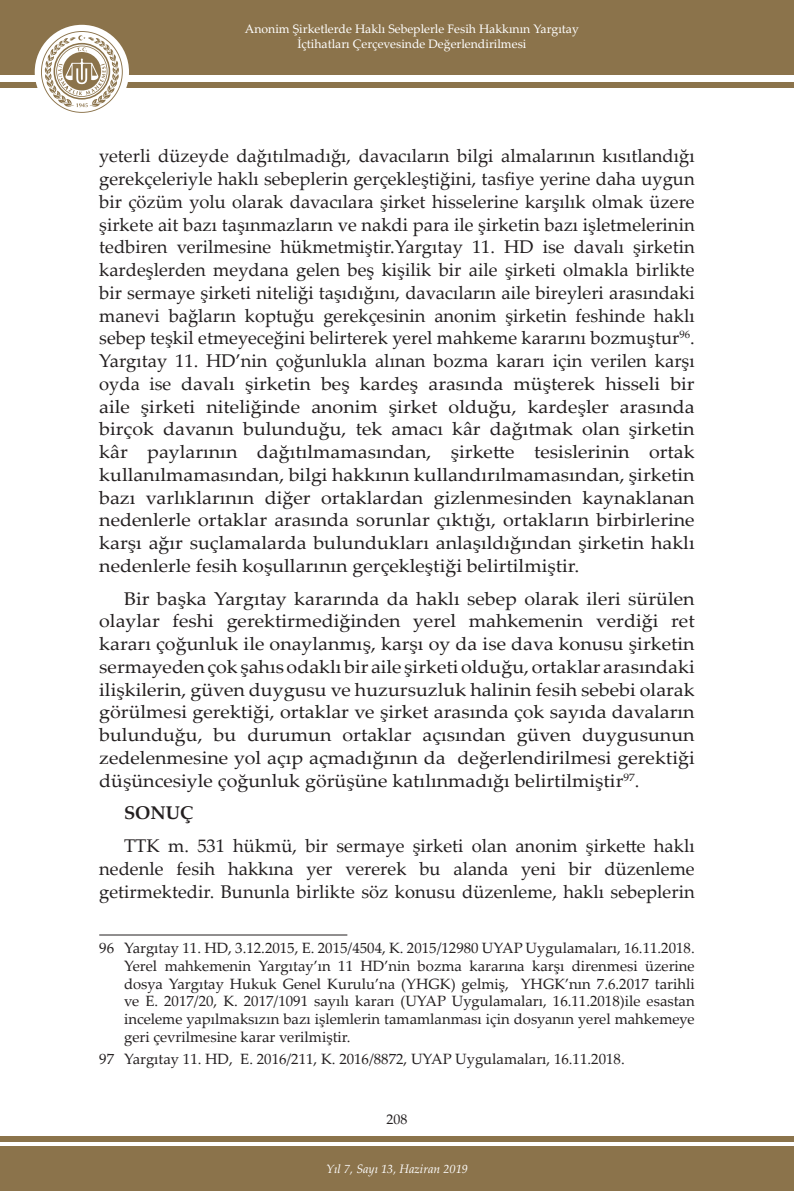
<style>
.page{position:relative;width:794px;height:1191px;background:#fff}
.page>*{position:absolute;margin:0;border:0;box-sizing:border-box;transform-origin:0 0}
.t1{font:18.38px/22.8px "Palatino Linotype";color:#231f20;text-align:justify}
.t2{font:18.38px/22.8px "Palatino Linotype";color:#231f20;text-align:justify;scale:1.07 1}
.t3{font:700 18.38px "Palatino Linotype";color:#231f20}
.t4{font:14.88px/17.8px "Palatino Linotype";color:#231f20;text-align:justify}
.t5{font:14px "Palatino Linotype";color:#231f20}
.t6{font:12.25px/14.7px "Palatino Linotype";color:#fff;text-align:center}
.t7{font:italic 12.25px "Palatino Linotype";color:#fff}
</style>
<div class="page">
<div style="left:0;top:1136px;width:794px;height:5px;background:#8b734b"></div>
<div style="left:0;top:1146px;width:794px;height:45px;background:#8b734b"></div>
<div style="left:0;top:82px;width:794px;height:6px;background:#8b734b"></div>
<div style="left:0;top:0;width:794px;height:74px;background:#8b734b"></div>
<div style="left:35px;top:25px;width:94px;height:94px;background:#fff;border-radius:50%"></div>
<svg style="left:41px;top:31px;width:82px;height:82px"></svg>
<hr style="left:99px;top:934px;width:248px;height:1px;background:#231f20">
<p class="t6" style="left:245px;top:21px;width:335px">Anonim Şirketlerde Haklı Sebeplerle Fesih Hakkının Yargıtay<br>İçtihatları Çerçevesinde Değerlendirilmesi</p>
<p class="t1" style="left:99px;top:144px;width:597px">yeterli düzeyde dağıtılmadığı, davacıların bilgi almalarının kısıtlandığı gerekçeleriyle haklı sebeplerin gerçekleştiğini, tasfiye yerine daha uygun bir çözüm yolu olarak davacılara şirket hisselerine karşılık olmak üzere şirkete ait bazı taşınmazların ve nakdi para ile şirketin bazı işletmelerinin tedbiren verilmesine hükmetmiştir.Yargıtay 11. HD ise davalı şirketin kardeşlerden meydana gelen beş kişilik bir aile şirketi olmakla birlikte bir sermaye şirketi niteliği taşıdığını, davacıların aile bireyleri arasındaki manevi bağların koptuğu gerekçesinin anonim şirketin feshinde haklı sebep teşkil etmeyeceğini belirterek yerel mahkeme kararını bozmuştur<sup>96</sup>.<br>Yargıtay 11. HD’nin çoğunlukla alınan bozma kararı için verilen karşı oyda ise davalı şirketin beş kardeş arasında müşterek hisseli bir aile şirketi niteliğinde anonim şirket olduğu, kardeşler arasında birçok davanın bulunduğu, tek amacı kâr dağıtmak olan şirketin kâr paylarının dağıtılmamasından, şirkette tesislerinin ortak kullanılmamasından, bilgi hakkının kullandırılmamasından, şirketin bazı varlıklarının diğer ortaklardan gizlenmesinden kaynaklanan nedenlerle ortaklar arasında sorunlar çıktığı, ortakların birbirlerine karşı ağır suçlamalarda bulundukları anlaşıldığından şirketin haklı nedenlerle fesih koşullarının gerçekleştiği belirtilmiştir.</p>
<p class="t2" style="left:99px;top:586px;width:558px;text-indent:25px">Bir başka Yargıtay kararında da haklı sebep olarak ileri sürülen olaylar feshi gerektirmediğinden yerel mahkemenin verdiği ret kararı çoğunluk ile onaylanmış, karşı oy da ise dava konusu şirketin sermayeden çok şahıs odaklı bir aile şirketi olduğu, ortaklar arasındaki ilişkilerin, güven duygusu ve huzursuzluk halinin fesih sebebi olarak görülmesi gerektiği, ortaklar ve şirket arasında çok sayıda davaların bulunduğu, bu durumun ortaklar açısından güven duygusunun zedelenmesine yol açıp açmadığının da değerlendirilmesi gerektiği düşüncesiyle çoğunluk görüşüne katılınmadığı belirtilmiştir<sup>97</sup>.</p>
<p class="t3" style="left:124px;top:800px;width:71px">SONUÇ</p>
<p class="t1" style="left:99px;top:833px;width:597px;text-indent:25px">TTK m. 531 hükmü, bir sermaye şirketi olan anonim şirkette haklı nedenle fesih hakkına yer vererek bu alanda yeni bir düzenleme getirmektedir. Bununla birlikte söz konusu düzenleme, haklı sebeplerin</p>
<p class="t4" style="left:124px;top:938px;width:572px;text-indent:-25px">96 Yargıtay 11. HD, 3.12.2015, E. 2015/4504, K. 2015/12980 UYAP Uygulamaları, 16.11.2018.<br>Yerel mahkemenin Yargıtay’ın 11 HD’nin bozma kararına karşı direnmesi üzerine dosya Yargıtay Hukuk Genel Kurulu’na (YHGK) gelmiş, YHGK’nın 7.6.2017 tarihli ve E. 2017/20, K. 2017/1091 sayılı kararı (UYAP Uygulamaları, 16.11.2018)ile esastan inceleme yapılmaksızın bazı işlemlerin tamamlanması için dosyanın yerel mahkemeye geri çevrilmesine karar verilmiştir.</p>
<p class="t4" style="left:99px;top:1050px;width:527px">97 Yargıtay 11. HD, E. 2016/211, K. 2016/8872, UYAP Uygulamaları, 16.11.2018.</p>
<p class="t5" style="left:386px;top:1109px;width:22px">208</p>
<p class="t7" style="left:326px;top:1159px;width:143px">Yıl 7, Sayı 13, Haziran 2019</p>
</div>
